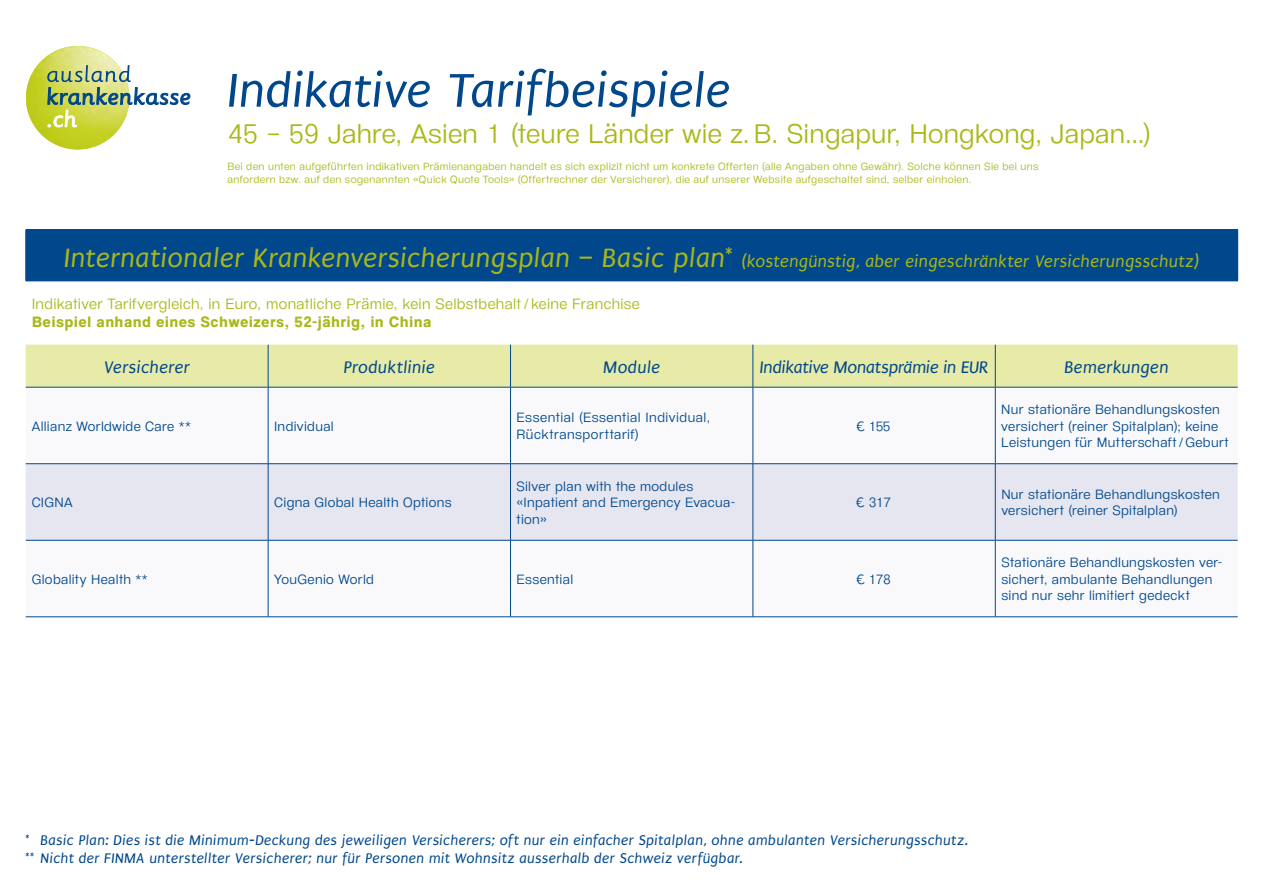
<style>
.page{position:relative;width:1263px;height:893px;background:#fff}
.page>*{position:absolute;margin:0;border:0;box-sizing:border-box;transform-origin:0 0}
.t1{font:italic 51px "Puritan 2";letter-spacing:.005em;color:#00478c}
.t2{font:27px "GGX88 Lt";letter-spacing:.01em;color:#a9b816}
.t3{font:italic 18px "Puritan 2";letter-spacing:.015em;color:#a9b816}
.t4{font:italic 18px "Puritan 2";letter-spacing:.005em;color:#00478c}
.t5{font:italic 18px "Puritan 2";letter-spacing:-.015em;color:#00478c}
.t6{font:italic 15px/18px "Puritan 2";letter-spacing:.025em;color:#00478c}
.t7{font:15px "GGX88 Lt";letter-spacing:.025em;color:#a9b816}
.t8{font:700 15px "GGX88 Rg";letter-spacing:.025em;color:#a9b816}
.t9{font:13.5px/16.5px "GGX88 Lt";letter-spacing:.03em;color:#00478c}
.t10{font:10.5px/13.5px "GGX88 Lt";letter-spacing:.035em;color:#a9b816}
.s1{font-size:28.5px}
</style>
<div class="page">
<div style="left:26px;top:230px;width:1212px;height:51px;background:#00478c"></div>
<div style="left:26px;top:345px;width:1212px;height:42px;background:#e7eba7"></div>
<svg style="left:26px;top:388px;width:1212px;height:229px"></svg>
<div style="left:26px;top:464px;width:1212px;height:76px;background:#e6e6f0"></div>
<hr style="left:25px;top:230px;width:1px;height:51px;background:#00478c">
<hr style="left:26px;top:281px;width:242px;height:1px;background:#00478c">
<hr style="left:268px;top:281px;width:242px;height:1px;background:#00478c">
<hr style="left:510px;top:281px;width:243px;height:1px;background:#00478c">
<hr style="left:753px;top:281px;width:242px;height:1px;background:#00478c">
<hr style="left:995px;top:281px;width:243px;height:1px;background:#00478c">
<hr style="left:268px;top:345px;width:1px;height:42px;background:#00478c">
<hr style="left:510px;top:345px;width:1px;height:42px;background:#00478c">
<hr style="left:753px;top:345px;width:1px;height:42px;background:#00478c">
<hr style="left:995px;top:345px;width:1px;height:42px;background:#00478c">
<hr style="left:26px;top:387px;width:242px;height:1px;background:#00478c">
<hr style="left:268px;top:387px;width:242px;height:1px;background:#00478c">
<hr style="left:268px;top:387px;width:1px;height:76px;background:#00478c">
<hr style="left:510px;top:387px;width:243px;height:1px;background:#00478c">
<hr style="left:510px;top:387px;width:1px;height:76px;background:#00478c">
<hr style="left:753px;top:387px;width:242px;height:1px;background:#00478c">
<hr style="left:753px;top:387px;width:1px;height:76px;background:#00478c">
<hr style="left:995px;top:387px;width:243px;height:1px;background:#00478c">
<hr style="left:995px;top:387px;width:1px;height:76px;background:#00478c">
<hr style="left:26px;top:463px;width:242px;height:1px;background:#00478c">
<hr style="left:268px;top:463px;width:242px;height:1px;background:#00478c">
<hr style="left:268px;top:464px;width:1px;height:76px;background:#00478c">
<hr style="left:510px;top:463px;width:243px;height:1px;background:#00478c">
<hr style="left:510px;top:464px;width:1px;height:76px;background:#00478c">
<hr style="left:753px;top:463px;width:242px;height:1px;background:#00478c">
<hr style="left:753px;top:464px;width:1px;height:76px;background:#00478c">
<hr style="left:995px;top:463px;width:243px;height:1px;background:#00478c">
<hr style="left:995px;top:464px;width:1px;height:76px;background:#00478c">
<hr style="left:26px;top:540px;width:242px;height:1px;background:#00478c">
<hr style="left:268px;top:540px;width:242px;height:1px;background:#00478c">
<hr style="left:268px;top:540px;width:1px;height:77px;background:#00478c">
<hr style="left:510px;top:540px;width:243px;height:1px;background:#00478c">
<hr style="left:510px;top:540px;width:1px;height:77px;background:#00478c">
<hr style="left:753px;top:540px;width:242px;height:1px;background:#00478c">
<hr style="left:753px;top:540px;width:1px;height:77px;background:#00478c">
<hr style="left:995px;top:540px;width:243px;height:1px;background:#00478c">
<hr style="left:995px;top:540px;width:1px;height:77px;background:#00478c">
<hr style="left:26px;top:617px;width:242px;height:1px;background:#00478c">
<hr style="left:268px;top:617px;width:242px;height:1px;background:#00478c">
<hr style="left:510px;top:617px;width:243px;height:1px;background:#00478c">
<hr style="left:753px;top:617px;width:242px;height:1px;background:#00478c">
<hr style="left:995px;top:617px;width:243px;height:1px;background:#00478c">
<img style="left:26px;top:46px;width:103px;height:103px;border-radius:52px">
<svg style="left:47px;top:65px;width:143px;height:62px"></svg>
<h1 class="t1" style="left:227px;top:63px;width:504px">Indikative Tarifbeispiele</h1>
<h2 class="t2" style="left:227px;top:117px;width:925px">45 – 59 Jahre, Asien 1 (teure Länder wie z.B. Singapur, Hongkong, Japan...)</h2>
<p class="t10" style="left:227px;top:159px;width:812px">Bei den unten aufgeführten indikativen Prämienangaben handelt es sich explizit nicht um konkrete Offerten (alle Angaben ohne Gewähr). Solche können Sie bei uns anfordern bzw. auf den sogenannten «Quick Quote Tools» (Offertrechner der Versicherer), die auf unserer Website aufgeschaltet sind, selber einholen.</p>
<h3 class="t3" style="left:64px;top:251px;width:1136px"><span class="s1">Internationaler Krankenversicherungsplan – Basic plan*</span> (kostengünstig, aber eingeschränkter Versicherungsschutz)</h3>
<p class="t7" style="left:32px;top:295px;width:609px">Indikativer Tarifvergleich, in Euro, monatliche Prämie, kein Selbstbehalt / keine Franchise</p>
<p class="t8" style="left:32px;top:313px;width:401px">Beispiel anhand eines Schweizers, 52-jährig, in China</p>
<h3 class="t4" style="left:104px;top:358px;width:88px">Versicherer</h3>
<h3 class="t4" style="left:344px;top:358px;width:93px">Produktlinie</h3>
<h3 class="t4" style="left:603px;top:358px;width:58px">Module</h3>
<h3 class="t5" style="left:760px;top:358px;width:230px">Indikative Monatsprämie in EUR</h3>
<h3 class="t4" style="left:1064px;top:358px;width:106px">Bemerkungen</h3>
<p class="t9" style="left:32px;top:417px;width:161px">Allianz Worldwide Care **</p>
<p class="t9" style="left:274px;top:417px;width:61px">Individual</p>
<p class="t9" style="left:516px;top:409px;width:195px">Essential (Essential Individual,<br>Rücktransporttarif)</p>
<p class="t9" style="left:857px;top:417px;width:35px">€ 155</p>
<p class="t9" style="left:1001px;top:401px;width:229px">Nur stationäre Behandlungskosten versichert (reiner Spitalplan); keine<br>Leistungen für Mutterschaft / Geburt</p>
<p class="t9" style="left:32px;top:494px;width:42px">CIGNA</p>
<p class="t9" style="left:274px;top:494px;width:179px">Cigna Global Health Options</p>
<p class="t9" style="left:516px;top:477px;width:220px">Silver plan with the modules «Inpatient and Emergency Evacua&shy;tion»</p>
<p class="t9" style="left:856px;top:494px;width:36px">€ 317</p>
<p class="t9" style="left:1001px;top:486px;width:220px">Nur stationäre Behandlungskosten versichert (reiner Spitalplan)</p>
<p class="t9" style="left:32px;top:571px;width:118px">Globality Health **</p>
<p class="t9" style="left:274px;top:571px;width:101px">YouGenio World</p>
<p class="t9" style="left:516px;top:571px;width:58px">Essential</p>
<p class="t9" style="left:857px;top:571px;width:36px">€ 178</p>
<p class="t9" style="left:1001px;top:554px;width:222px">Stationäre Behandlungskosten ver&shy;sichert, ambulante Behandlungen sind nur sehr limitiert gedeckt</p>
<p class="t6" style="left:26px;top:832px;width:944px">* Basic Plan: Dies ist die Minimum-Deckung des jeweiligen Versicherers; oft nur ein einfacher Spitalplan, ohne ambulanten Versicherungsschutz. ** Nicht der FINMA unterstellter Versicherer; nur für Personen mit Wohnsitz ausserhalb der Schweiz verfügbar.</p>
</div>
